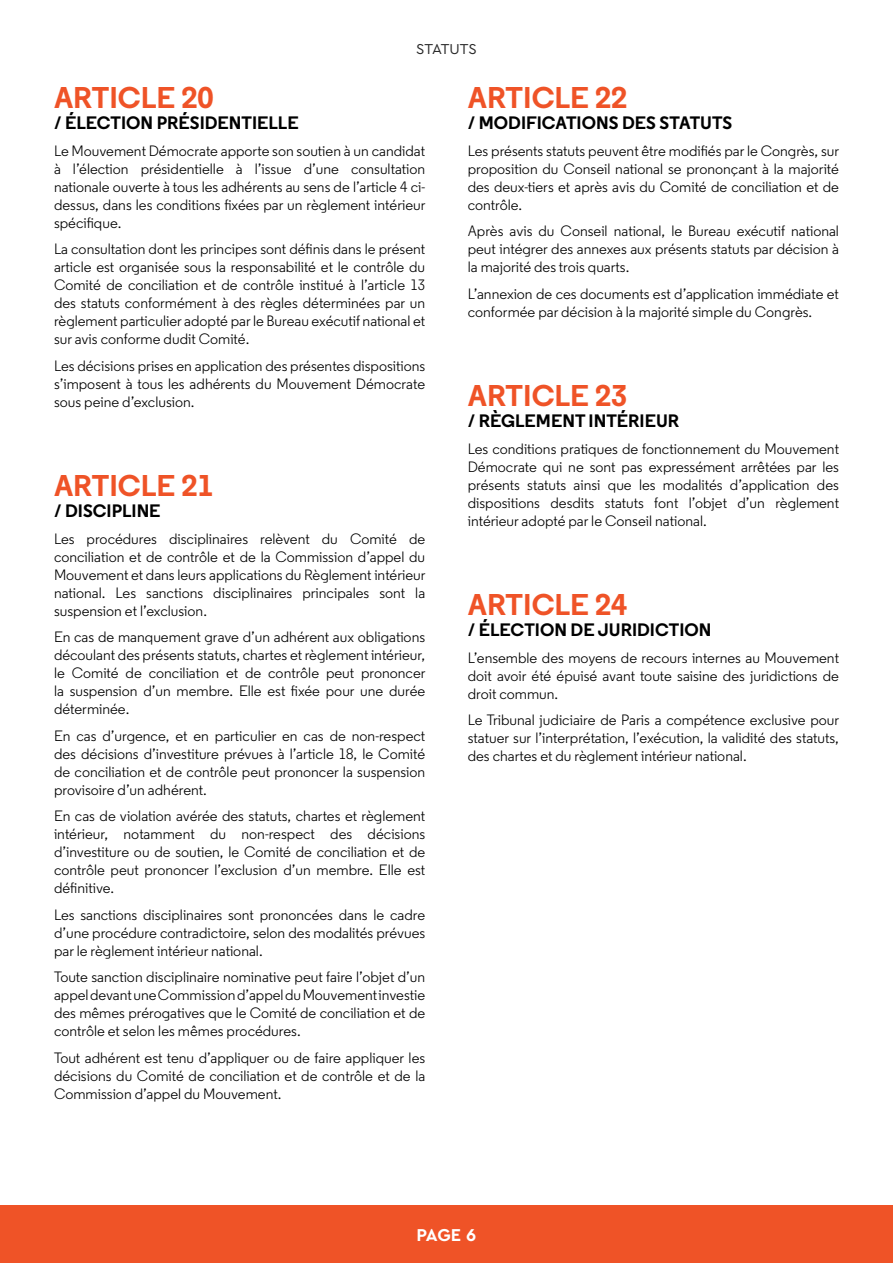
<style>
.page{position:relative;width:893px;height:1263px;background:#fff}
.page>*{position:absolute;margin:0;border:0;box-sizing:border-box;transform-origin:0 0}
.t1{font:700 30px "Regular";color:#ef5327}
.t2{font:700 18px "Regular";color:#000}
.t3{font:700 18px "Cera Pro";color:#fff}
.t4{font:15px/18px "Regular";color:#000;text-align:justify}
.t5{font:15px "Cera Pro";color:#292929}
</style>
<div class="page">
<div style="left:0;top:1205px;width:893px;height:58px;background:#ef5327"></div>
<p class="t5" style="left:416px;top:39px;width:62px">STATUTS</p>
<h1 class="t1" style="left:54px;top:77px;width:161px">ARTICLE 20</h1>
<p class="t2" style="left:54px;top:111px;width:246px">/ ÉLECTION PRÉSIDENTIELLE</p>
<p class="t4" style="left:54px;top:141px;width:373px">Le Mouvement Démocrate apporte son soutien à un candidat à l’élection présidentielle à l’issue d’une consultation nationale ouverte à tous les adhérents au sens de l’article 4 ci&shy;dessus, dans les conditions fixées par un règlement intérieur spécifique.</p>
<p class="t4" style="left:54px;top:240px;width:373px">La consultation dont les principes sont définis dans le présent article est organisée sous la responsabilité et le contrôle du Comité de conciliation et de contrôle institué à l’article 13 des statuts conformément à des règles déterminées par un règlement particulier adopté par le Bureau exécutif national et sur avis conforme dudit Comité.</p>
<p class="t4" style="left:54px;top:356px;width:373px">Les décisions prises en application des présentes dispositions s’imposent à tous les adhérents du Mouvement Démocrate sous peine d’exclusion.</p>
<h1 class="t1" style="left:54px;top:466px;width:161px">ARTICLE 21</h1>
<p class="t2" style="left:54px;top:499px;width:108px">/ DISCIPLINE</p>
<p class="t4" style="left:54px;top:530px;width:373px">Les procédures disciplinaires relèvent du Comité de conciliation et de contrôle et de la Commission d’appel du Mouvement et dans leurs applications du Règlement intérieur national. Les sanctions disciplinaires principales sont la suspension et l’exclusion.</p>
<p class="t4" style="left:54px;top:628px;width:373px">En cas de manquement grave d’un adhérent aux obligations découlant des présents statuts, chartes et règlement intérieur, le Comité de conciliation et de contrôle peut prononcer la suspension d’un membre. Elle est fixée pour une durée déterminée.</p>
<p class="t4" style="left:54px;top:727px;width:373px">En cas d’urgence, et en particulier en cas de non-respect des décisions d’investiture prévues à l’article 18, le Comité de conciliation et de contrôle peut prononcer la suspension provisoire d’un adhérent.</p>
<p class="t4" style="left:54px;top:807px;width:373px">En cas de violation avérée des statuts, chartes et règlement intérieur, notamment du non-respect des décisions d’investiture ou de soutien, le Comité de conciliation et de contrôle peut prononcer l’exclusion d’un membre. Elle est définitive.</p>
<p class="t4" style="left:54px;top:906px;width:373px">Les sanctions disciplinaires sont prononcées dans le cadre d’une procédure contradictoire, selon des modalités prévues par le règlement intérieur national.</p>
<p class="t4" style="left:54px;top:968px;width:373px">Toute sanction disciplinaire nominative peut faire l’objet d’un appel devant une Commission d’appel du Mouvement investie des mêmes prérogatives que le Comité de conciliation et de contrôle et selon les mêmes procédures.</p>
<p class="t4" style="left:54px;top:1049px;width:373px">Tout adhérent est tenu d’appliquer ou de faire appliquer les décisions du Comité de conciliation et de contrôle et de la Commission d’appel du Mouvement.</p>
<h1 class="t1" style="left:468px;top:77px;width:161px">ARTICLE 22</h1>
<p class="t2" style="left:468px;top:111px;width:266px">/ MODIFICATIONS DES STATUTS</p>
<p class="t4" style="left:468px;top:141px;width:373px">Les présents statuts peuvent être modifiés par le Congrès, sur proposition du Conseil national se prononçant à la majorité des deux-tiers et après avis du Comité de conciliation et de contrôle.</p>
<p class="t4" style="left:468px;top:222px;width:373px">Après avis du Conseil national, le Bureau exécutif national peut intégrer des annexes aux présents statuts par décision à la majorité des trois quarts.</p>
<p class="t4" style="left:468px;top:284px;width:373px">L’annexion de ces documents est d’application immédiate et conformée par décision à la majorité simple du Congrès.</p>
<h1 class="t1" style="left:468px;top:376px;width:161px">ARTICLE 23</h1>
<p class="t2" style="left:468px;top:409px;width:213px">/ RÈGLEMENT INTÉRIEUR</p>
<p class="t4" style="left:468px;top:440px;width:373px">Les conditions pratiques de fonctionnement du Mouvement Démocrate qui ne sont pas expressément arrêtées par les présents statuts ainsi que les modalités d’application des dispositions desdits statuts font l’objet d’un règlement intérieur adopté par le Conseil national.</p>
<h1 class="t1" style="left:468px;top:585px;width:161px">ARTICLE 24</h1>
<p class="t2" style="left:468px;top:618px;width:245px">/ ÉLECTION DE JURIDICTION</p>
<p class="t4" style="left:468px;top:649px;width:373px">L’ensemble des moyens de recours internes au Mouvement doit avoir été épuisé avant toute saisine des juridictions de droit commun.</p>
<p class="t4" style="left:468px;top:711px;width:373px">Le Tribunal judiciaire de Paris a compétence exclusive pour statuer sur l’interprétation, l’exécution, la validité des statuts, des chartes et du règlement intérieur national.</p>
<p class="t3" style="left:417px;top:1223px;width:61px">PAGE 6</p>
</div>
